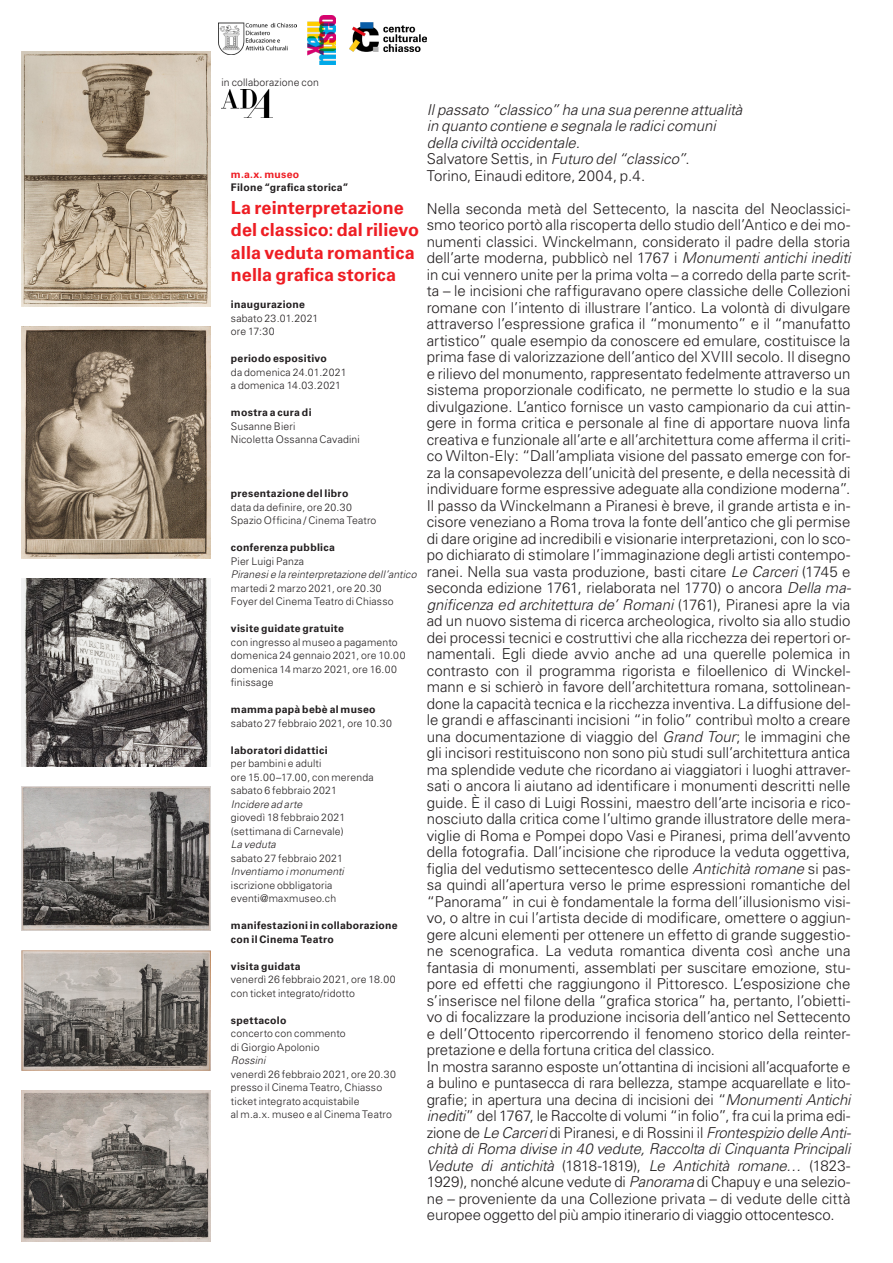
<style>
.page{position:relative;width:893px;height:1263px;background:#fff}
.page>*{position:absolute;margin:0;border:0;box-sizing:border-box;transform-origin:0 0}
.titoli{font:700 18px "Univers LT";letter-spacing:.005em;color:#ee1d23}
.titoli-2{font:300 15px/16.5px "Univers LT";letter-spacing:-.005em;color:#231f20;text-align:justify}
.titoli-3{font:italic 300 15px "Univers LT";color:#231f20}
.titoli-4{font:300 10.5px "Univers LT";letter-spacing:.015em;color:#231f20}
.titoli-5{font:700 10.5px "Univers LT";letter-spacing:.025em;color:#231f20}
.titoli-6{font:italic 300 10.5px "Univers LT";letter-spacing:.01em;color:#231f20}
.titoli-7{font:700 10.5px "Univers LT";letter-spacing:.03em;color:#ee1d23}
.s1{font-style:italic}
</style>
<div class="page">
<img style="left:21px;top:51px;width:189px;height:255px">
<img style="left:21px;top:326px;width:189px;height:232px">
<img style="left:21px;top:578px;width:189px;height:188px">
<img style="left:21px;top:786px;width:189px;height:145px">
<img style="left:21px;top:951px;width:189px;height:119px">
<img style="left:21px;top:1090px;width:189px;height:152px">
<img style="left:219px;top:22px;width:78px;height:32px">
<img style="left:349px;top:22px;width:78px;height:30px">
<img style="left:308px;top:16px;width:28px;height:49px">
<img style="left:221px;top:90px;width:49px;height:27px">
<p class="titoli-4" style="left:221px;top:76px;width:99px">in collaborazione con</p>
<p class="titoli-7" style="left:231px;top:168px;width:70px">m.a.x. museo</p>
<p class="titoli-5" style="left:231px;top:181px;width:119px">Filone “grafica storica”</p>
<p class="titoli" style="left:231px;top:197px;width:174px">La reinterpretazione</p>
<p class="titoli" style="left:231px;top:219px;width:190px">del classico: dal rilievo</p>
<p class="titoli" style="left:231px;top:242px;width:185px">alla veduta romantica</p>
<p class="titoli" style="left:231px;top:264px;width:167px">nella grafica storica</p>
<p class="titoli-5" style="left:231px;top:298px;width:76px">inaugurazione</p>
<p class="titoli-4" style="left:231px;top:312px;width:89px">sabato 23.01.2021</p>
<p class="titoli-4" style="left:231px;top:325px;width:45px">ore 17:30</p>
<p class="titoli-5" style="left:231px;top:352px;width:97px">periodo espositivo</p>
<p class="titoli-4" style="left:231px;top:366px;width:117px">da domenica 24.01.2021</p>
<p class="titoli-4" style="left:231px;top:379px;width:112px">a domenica 14.03.2021</p>
<p class="titoli-5" style="left:231px;top:406px;width:82px">mostra a cura di</p>
<p class="titoli-4" style="left:231px;top:420px;width:66px">Susanne Bieri</p>
<p class="titoli-4" style="left:231px;top:433px;width:130px">Nicoletta Ossanna Cavadini</p>
<p class="titoli-5" style="left:231px;top:487px;width:119px">presentazione del libro</p>
<p class="titoli-4" style="left:231px;top:501px;width:123px">data da definire, ore 20.30</p>
<p class="titoli-4" style="left:231px;top:514px;width:147px">Spazio Officina / Cinema Teatro</p>
<p class="titoli-5" style="left:231px;top:541px;width:105px">conferenza pubblica</p>
<p class="titoli-4" style="left:231px;top:555px;width:75px">Pier Luigi Panza</p>
<p class="titoli-6" style="left:231px;top:568px;width:187px">Piranesi e la reinterpretazione dell’antico</p>
<p class="titoli-4" style="left:231px;top:582px;width:152px">martedi 2 marzo 2021, ore 20.30</p>
<p class="titoli-4" style="left:231px;top:595px;width:164px">Foyer del Cinema Teatro di Chiasso</p>
<p class="titoli-5" style="left:231px;top:622px;width:115px">visite guidate gratuite</p>
<p class="titoli-4" style="left:231px;top:636px;width:168px">con ingresso al museo a pagamento</p>
<p class="titoli-4" style="left:231px;top:649px;width:176px">domenica 24 gennaio 2021, ore 10.00</p>
<p class="titoli-4" style="left:231px;top:663px;width:168px">domenica 14 marzo 2021, ore 16.00</p>
<p class="titoli-4" style="left:231px;top:676px;width:44px">finissage</p>
<p class="titoli-5" style="left:231px;top:703px;width:146px">mamma papà bebè al museo</p>
<p class="titoli-4" style="left:231px;top:717px;width:162px">sabato 27 febbraio 2021, ore 10.30</p>
<p class="titoli-5" style="left:231px;top:744px;width:98px">laboratori didattici</p>
<p class="titoli-4" style="left:231px;top:757px;width:92px">per bambini e adulti</p>
<p class="titoli-4" style="left:231px;top:771px;width:144px">ore 15.00–17.00, con merenda</p>
<p class="titoli-4" style="left:231px;top:784px;width:108px">sabato 6 febbraio 2021</p>
<p class="titoli-6" style="left:231px;top:798px;width:73px">Incidere ad arte</p>
<p class="titoli-4" style="left:231px;top:811px;width:116px">giovedì 18 febbraio 2021</p>
<p class="titoli-4" style="left:231px;top:825px;width:114px">(settimana di Carnevale)</p>
<p class="titoli-6" style="left:231px;top:838px;width:46px">La veduta</p>
<p class="titoli-4" style="left:231px;top:852px;width:114px">sabato 27 febbraio 2021</p>
<p class="titoli-6" style="left:231px;top:865px;width:114px">Inventiamo i monumenti</p>
<p class="titoli-4" style="left:231px;top:879px;width:103px">iscrizione obbligatoria</p>
<p class="titoli-4" style="left:231px;top:892px;width:107px">eventi@maxmuseo.ch</p>
<p class="titoli-5" style="left:231px;top:919px;width:168px">manifestazioni in collaborazione</p>
<p class="titoli-5" style="left:231px;top:933px;width:105px">con il Cinema Teatro</p>
<p class="titoli-5" style="left:231px;top:960px;width:71px">visita guidata</p>
<p class="titoli-4" style="left:231px;top:973px;width:166px">venerdì 26 febbraio 2021, ore 18.00</p>
<p class="titoli-4" style="left:231px;top:987px;width:125px">con ticket integrato/ridotto</p>
<p class="titoli-5" style="left:231px;top:1014px;width:57px">spettacolo</p>
<p class="titoli-4" style="left:231px;top:1027px;width:116px">concerto con commento</p>
<p class="titoli-4" style="left:231px;top:1041px;width:90px">di Giorgio Apolonio</p>
<p class="titoli-6" style="left:231px;top:1054px;width:36px">Rossini</p>
<p class="titoli-4" style="left:231px;top:1068px;width:167px">venerdì 26 febbraio 2021, ore 20.30</p>
<p class="titoli-4" style="left:231px;top:1081px;width:153px">presso il Cinema Teatro, Chiasso</p>
<p class="titoli-4" style="left:231px;top:1095px;width:130px">ticket integrato acquistabile</p>
<p class="titoli-4" style="left:231px;top:1108px;width:163px">al m.a.x. museo e al Cinema Teatro</p>
<p class="titoli-3" style="left:427px;top:100px;width:317px">Il passato “classico” ha una sua perenne attualità</p>
<p class="titoli-3" style="left:427px;top:117px;width:291px">in quanto contiene e segnala le radici comuni</p>
<p class="titoli-3" style="left:427px;top:133px;width:155px">della civiltà occidentale.</p>
<p class="titoli-2" style="left:427px;top:151px;width:264px">Salvatore Settis, in <span class="s1">Futuro del “classico”</span>.</p>
<p class="titoli-2" style="left:427px;top:167px;width:220px">Torino, Einaudi editore, 2004, p.4.</p>
<p class="titoli-2" style="left:427px;top:200px;width:426px">Nella seconda metà del Settecento, la nascita del Neoclassici&shy;smo teorico portò alla riscoperta dello studio dell’Antico e dei mo&shy;numenti classici. Winckelmann, considerato il padre della storia dell’arte moderna, pubblicò nel 1767 i <span class="s1">Monumenti antichi inediti </span>in cui vennero unite per la prima volta – a corredo della parte scrit&shy;ta – le incisioni che raffiguravano opere classiche delle Collezioni romane con l’intento di illustrare l’antico. La volontà di divulgare attraverso l’espressione grafica il “monumento” e il “manufatto artistico” quale esempio da conoscere ed emulare, costituisce la prima fase di valorizzazione dell’antico del XVIII secolo. Il disegno e rilievo del monumento, rappresentato fedelmente attraverso un sistema proporzionale codificato, ne permette lo studio e la sua divulgazione. L’antico fornisce un vasto campionario da cui attin&shy;gere in forma critica e personale al fine di apportare nuova linfa creativa e funzionale all’arte e all’architettura come afferma il criti&shy;co Wilton-Ely: “Dall’ampliata visione del passato emerge con for&shy;za la consapevolezza dell’unicità del presente, e della necessità di individuare forme espressive adeguate alla condizione moderna”.<br>Il passo da Winckelmann a Piranesi è breve, il grande artista e in&shy;cisore veneziano a Roma trova la fonte dell’antico che gli permise di dare origine ad incredibili e visionarie interpretazioni, con lo sco&shy;po dichiarato di stimolare l’immaginazione degli artisti contempo&shy;ranei. Nella sua vasta produzione, basti citare <span class="s1">Le Carceri</span> (1745 e seconda edizione 1761, rielaborata nel 1770) o ancora <span class="s1">Della ma&shy;gnificenza ed architettura de’ Romani</span> (1761), Piranesi apre la via ad un nuovo sistema di ricerca archeologica, rivolto sia allo studio dei processi tecnici e costruttivi che alla ricchezza dei repertori or&shy;namentali. Egli diede avvio anche ad una querelle polemica in contrasto con il programma rigorista e filoellenico di Winckel&shy;mann e si schierò in favore dell’architettura romana, sottolinean&shy;done la capacità tecnica e la ricchezza inventiva. La diffusione del&shy;le grandi e affascinanti incisioni “in folio” contribuì molto a creare una documentazione di viaggio del <span class="s1">Grand Tour</span>; le immagini che gli incisori restituiscono non sono più studi sull’architettura antica ma splendide vedute che ricordano ai viaggiatori i luoghi attraver&shy;sati o ancora li aiutano ad identificare i monumenti descritti nelle guide. È il caso di Luigi Rossini, maestro dell’arte incisoria e rico&shy;nosciuto dalla critica come l’ultimo grande illustratore delle mera&shy;viglie di Roma e Pompei dopo Vasi e Piranesi, prima dell’avvento della fotografia. Dall’incisione che riproduce la veduta oggettiva, figlia del vedutismo settecentesco delle <span class="s1">Antichità romane</span> si pas&shy;sa quindi all’apertura verso le prime espressioni romantiche del “Panorama” in cui è fondamentale la forma dell’illusionismo visi&shy;vo, o altre in cui l’artista decide di modificare, omettere o aggiun&shy;gere alcuni elementi per ottenere un effetto di grande suggestio&shy;ne scenografica. La veduta romantica diventa così anche una fantasia di monumenti, assemblati per suscitare emozione, stu&shy;pore ed effetti che raggiungono il Pittoresco. L’esposizione che s’inserisce nel filone della “grafica storica” ha, pertanto, l’obietti&shy;vo di focalizzare la produzione incisoria dell’antico nel Settecento e dell’Ottocento ripercorrendo il fenomeno storico della reinter&shy;pretazione e della fortuna critica del classico.</p>
<p class="titoli-2" style="left:427px;top:1058px;width:426px">In mostra saranno esposte un’ottantina di incisioni all’acquaforte e a bulino e puntasecca di rara bellezza, stampe acquarellate e lito&shy;grafie; in apertura una decina di incisioni dei “<span class="s1">Monumenti Antichi inediti</span>” del 1767, le Raccolte di volumi “in folio”, fra cui la prima edi&shy;zione de <span class="s1">Le Carceri</span> di Piranesi, e di Rossini il <span class="s1">Frontespizio delle Anti&shy;chità di Roma divise in 40 vedute, Raccolta di Cinquanta Principali Vedute di antichità</span> (1818-1819), <span class="s1">Le Antichità romane…</span> (1823- 1929), nonché alcune vedute di <span class="s1">Panorama</span> di Chapuy e una selezio&shy;ne – proveniente da una Collezione privata – di vedute delle città europee oggetto del più ampio itinerario di viaggio ottocentesco.</p>
</div>
